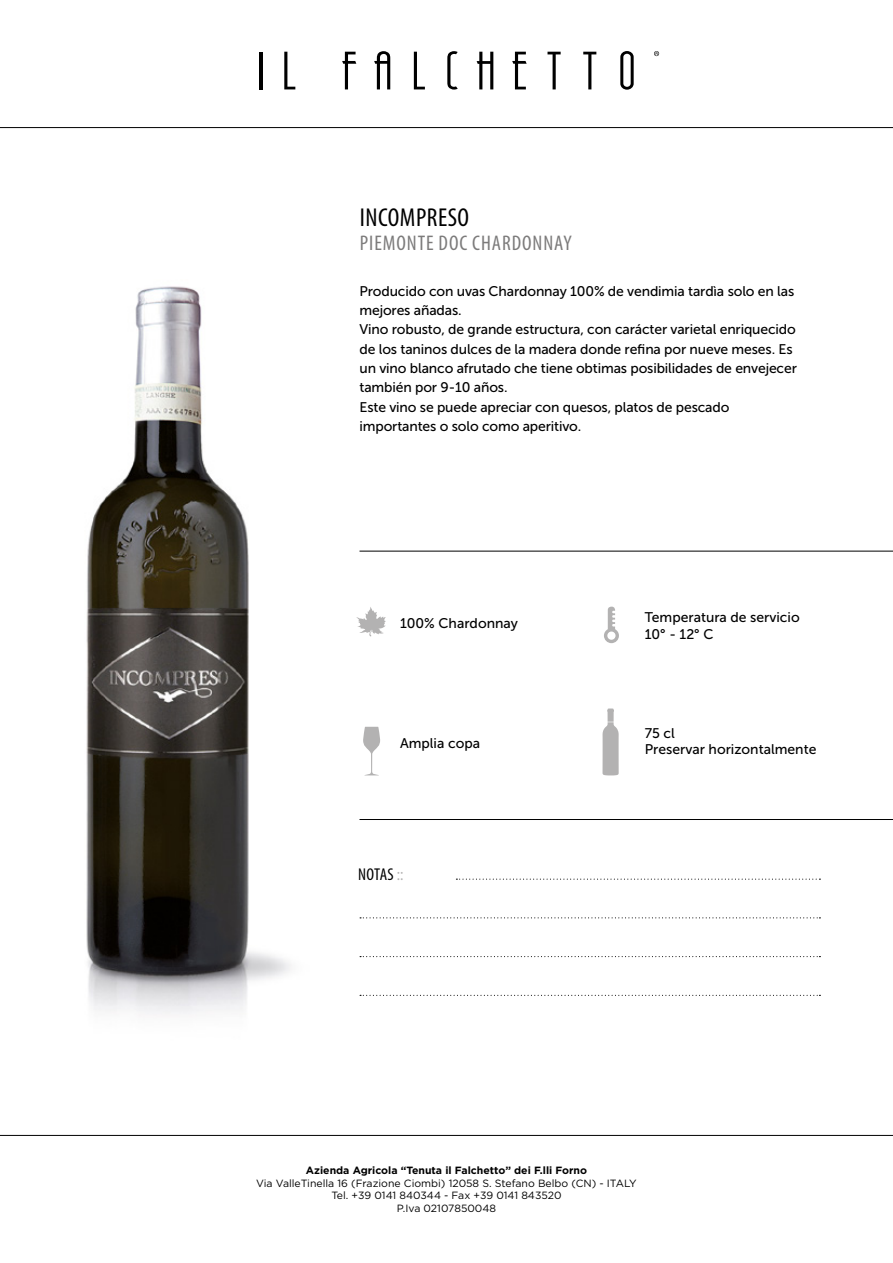
<style>
.page{position:relative;width:893px;height:1263px;background:#fff}
.page>*{position:absolute;margin:0;border:0;box-sizing:border-box;transform-origin:0 0}
.t1{font:condensed 25.95px "Myriad Pro";letter-spacing:.02em;color:#000}
.t2{font:condensed 21.3px "Myriad Pro";letter-spacing:.045em;color:#7c7b7b}
.t3{font:condensed 17.1px "Myriad Pro";letter-spacing:.01em;color:#000}
.t4{font:13.95px/19.4px "Museo Sans 500";letter-spacing:-.01em;color:#000}
.t5{font:10.5px/12.6px "Gotham";color:#000;text-align:center}
.t6{font:700 10.5px "Gotham";color:#000}
.s1{color:#b3b2b2}
</style>
<div class="page">
<svg style="left:654px;top:51px;width:5px;height:5px"></svg>
<svg style="left:447px;top:51px;width:11px;height:39px"></svg>
<hr style="left:259px;top:52px;width:3px;height:37px;background:#000">
<svg style="left:284px;top:52px;width:11px;height:37px"></svg>
<svg style="left:342px;top:52px;width:14px;height:37px"></svg>
<svg style="left:374px;top:51px;width:16px;height:38px"></svg>
<svg style="left:414px;top:52px;width:11px;height:37px"></svg>
<svg style="left:477px;top:52px;width:16px;height:37px"></svg>
<svg style="left:512px;top:52px;width:15px;height:37px"></svg>
<svg style="left:547px;top:52px;width:14px;height:37px"></svg>
<svg style="left:583px;top:52px;width:13px;height:37px"></svg>
<svg style="left:620px;top:51px;width:14px;height:39px"></svg>
<hr style="left:0;top:127px;width:893px;height:1px;background:#000">
<hr style="left:0;top:1135px;width:893px;height:1px;background:#000">
<img style="left:86px;top:286px;width:274px;height:729px">
<hr style="left:359px;top:819px;width:534px;height:1px;background:#000">
<hr style="left:359px;top:551px;width:534px;height:1px;background:#000">
<svg style="left:456px;top:879px;width:364px;height:1px"></svg>
<svg style="left:360px;top:917px;width:460px;height:1px"></svg>
<svg style="left:360px;top:956px;width:460px;height:1px"></svg>
<svg style="left:360px;top:995px;width:460px;height:1px"></svg>
<svg style="left:604px;top:607px;width:15px;height:36px"></svg>
<svg style="left:602px;top:708px;width:17px;height:67px"></svg>
<svg style="left:363px;top:727px;width:17px;height:48px"></svg>
<svg style="left:356px;top:607px;width:30px;height:30px"></svg>
<h1 class="t1" style="left:360px;top:201px;width:111px">INCOMPRESO</h1>
<h2 class="t2" style="left:360px;top:230px;width:214px">PIEMONTE DOC CHARDONNAY</h2>
<p class="t4" style="left:359px;top:281px;width:439px">Producido con uvas Chardonnay 100% de vendimia tardìa solo en las mejores añadas.<br>Vino robusto, de grande estructura, con carácter varietal enriquecido de los taninos dulces de la madera donde refina por nueve meses. Es un vino blanco afrutado che tiene obtimas posibilidades de envejecer también por 9-10 años.<br>Este vino se puede apreciar con quesos, platos de pescado importantes o solo como aperitivo.</p>
<p class="t4" style="left:400px;top:613px;width:119px">100% Chardonnay</p>
<p class="t4" style="left:400px;top:733px;width:82px">Amplia copa</p>
<p class="t3" style="left:358px;top:863px;width:47px">NOTAS <span class="s1">::</span></p>
<p class="t4" style="left:645px;top:609px;width:156px;line-height:16.8px">Temperatura de servicio<br>10° - 12° C</p>
<p class="t4" style="left:645px;top:724px;width:173px;line-height:16.8px">75 cl<br>Preservar horizontalmente</p>
<p class="t6" style="left:306px;top:1163px;width:283px">Azienda Agricola “Tenuta il Falchetto” dei F.lli Forno</p>
<p class="t5" style="left:256px;top:1176px;width:382px">Via ValleTinella 16 (Frazione Ciombi) 12058 S. Stefano Belbo (CN) - ITALY<br>Tel. +39 0141 840344 - Fax +39 0141 843520<br>P.Iva 02107850048</p>
</div>
